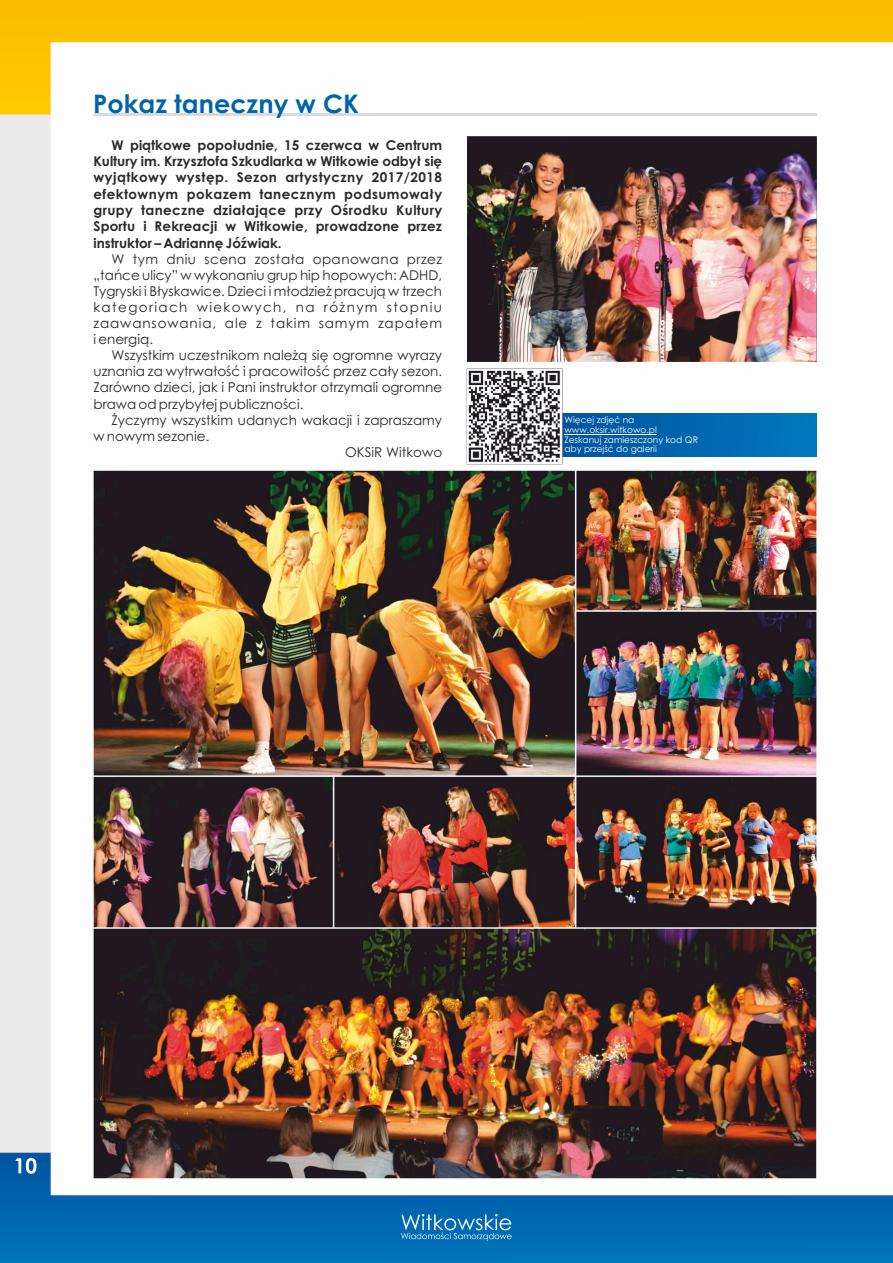
<style>
.page{position:relative;width:893px;height:1263px;background:#fff}
.page>*{position:absolute;margin:0;border:0;box-sizing:border-box;transform-origin:0 0}
.t1{font:700 25.5px "Century Gothic";color:#0065a7}
.t2{font:13.5px/16px "Century Gothic";color:#2a2a29;text-align:justify}
.t3{font:700 13.5px/16.4px "Century Gothic";color:#2a2a29;text-align:justify}
.t4{font:9px/9.6px "Century Gothic";color:#fefefe}
</style>
<div class="page">
<img style="left:0;top:0;width:893px;height:1263px">
<svg style="left:401px;top:1214px;width:111px;height:27px;background:#3287c1"></svg>
<svg style="left:15px;top:1158px;width:21px;height:16px"></svg>
<hr style="left:94px;top:113px;width:722px;height:3px;background:#d9dada">
<div style="left:561px;top:413px;width:255px;height:43px;background:linear-gradient(to right,#0053a0,#0077be)"></div>
<hr style="left:564px;top:434px;width:93px;height:1px;background:#fefefe">
<svg style="left:466px;top:368px;width:97px;height:97px"></svg>
<img style="left:468px;top:136px;width:349px;height:225px">
<img style="left:468px;top:370px;width:93px;height:93px">
<img style="left:93px;top:470px;width:724px;height:709px">
<h1 class="t1" style="left:93px;top:93px;width:267px">Pokaz taneczny w CK</h1>
<p class="t3" style="left:94px;top:138px;width:350px;text-indent:18px">W piątkowe popołudnie, 15 czerwca w Centrum Kultury im. Krzysztofa Szkudlarka w Witkowie odbył się wyjątkowy występ. Sezon artystyczny 2017/2018 efektownym pokazem tanecznym podsumowały grupy taneczne działające przy Ośrodku Kultury Sportu i Rekreacji w Witkowie, prowadzone przez instruktor – Adriannę Jóźwiak.</p>
<p class="t2" style="left:93px;top:252px;width:350px;text-indent:18px">W tym dniu scena została opanowana przez „tańce ulicy” w wykonaniu grup hip hopowych: ADHD, Tygryski i Błyskawice. Dzieci i młodzież pracują w trzech kategoriach wiekowych, na różnym stopniu zaawansowania, ale z takim samym zapałem i energią.</p>
<p class="t2" style="left:93px;top:349px;width:350px;text-indent:18px">Wszystkim uczestnikom należą się ogromne wyrazy uznania za wytrwałość i pracowitość przez cały sezon.<br>Zarówno dzieci, jak i Pani instruktor otrzymali ogromne brawa od przybyłej publiczności.</p>
<p class="t2" style="left:111px;top:413px;width:332px">Życzymy wszystkim udanych wakacji i zapraszamy</p>
<p class="t2" style="left:93px;top:429px;width:117px">w nowym sezonie.</p>
<p class="t2" style="left:345px;top:445px;width:98px">OKSiR Witkowo</p>
<p class="t4" style="left:564px;top:416px;width:135px">Więcej zdjęć na www.oksir.witkowo.pl<br>Zeskanuj zamieszczony kod QR aby przejść do galerii</p>
</div>
